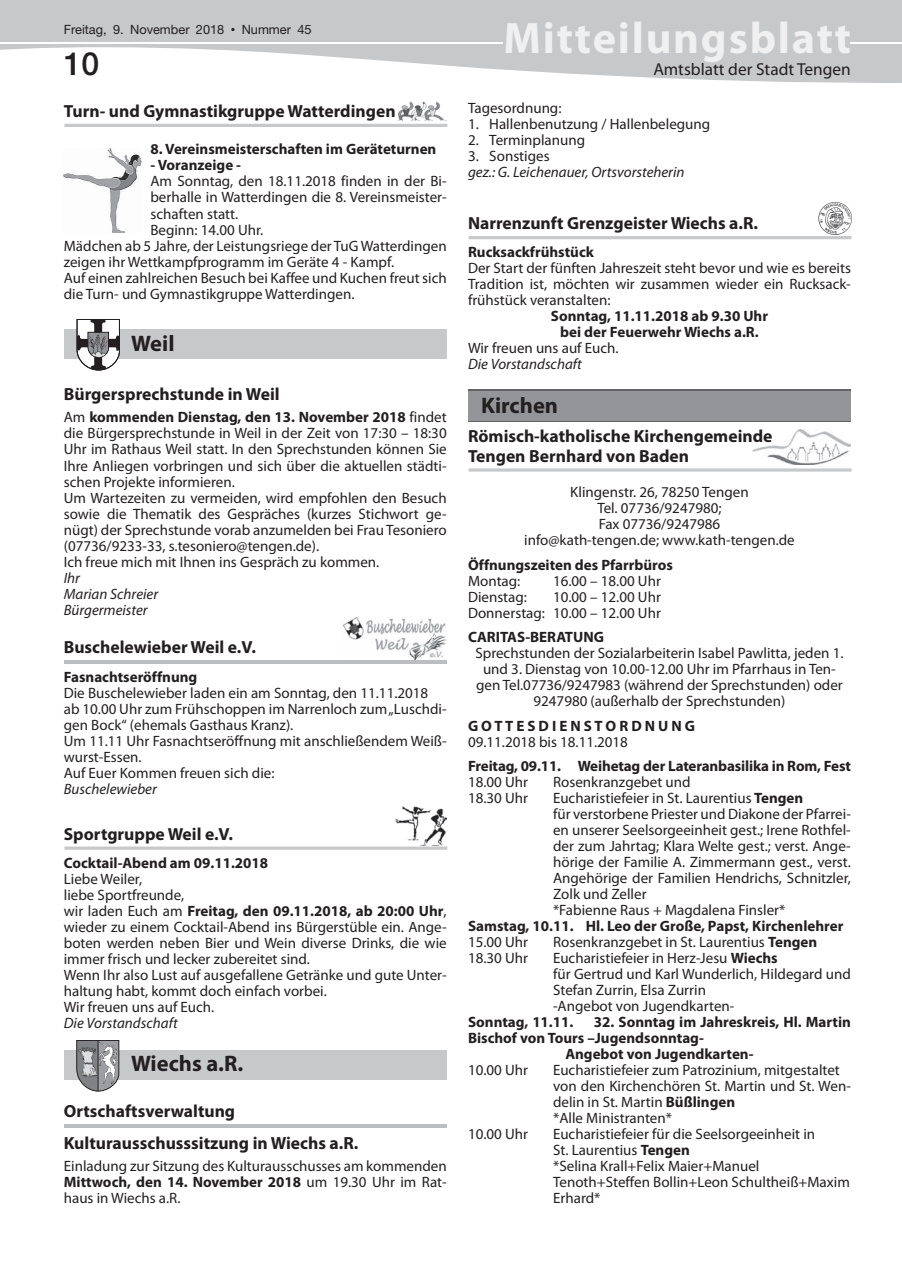
<style>
.page{position:relative;width:902px;height:1280px;background:#fff}
.page>*{position:absolute;margin:0;border:0;box-sizing:border-box;transform-origin:0 0}
.t1{font:700 44.25px "Myriad Pro";letter-spacing:.04em;color:#f0f0f1}
.t2{font:500 31.95px "Helvetica Neue";color:#231f20}
.t3{font:700 22.5px "Myriad Pro";color:#231f20}
.t4{font:700 17.55px/32px "Myriad Pro";color:#231f20}
.t5{font:17.4px "Myriad Pro";color:#231f20}
.t6{font:15px/16px "Myriad Pro";color:#231f20}
.t7{font:700 15px/16px "Myriad Pro";color:#231f20;text-align:center}
.t8{font:italic 15px/16px "Myriad Pro";color:#231f20}
.t9{font:12.75px "Helvetica Neue";color:#231f20}
.s1{font-family:"M Twentieth Century";font-weight:500}
.s2{font-size:12.9px}
.s3{font-weight:700}
</style>
<div class="page">
<svg style="left:0;top:0;width:901px;height:83px;fill:#c7c8ca"></svg>
<div style="left:505px;top:22px;width:344px;height:40px;background:#c7c8ca"></div>
<hr style="left:0;top:42px;width:502px;height:1px;background:#fff">
<hr style="left:850px;top:42px;width:51px;height:1px;background:#fff">
<hr style="left:64px;top:660px;width:382px;height:3px;background:#bcbdc0">
<hr style="left:64px;top:1124px;width:382px;height:3px;background:#bcbdc0">
<hr style="left:64px;top:124px;width:383px;height:3px;background:#c7c8ca">
<img style="left:398px;top:101px;width:48px;height:20px">
<img style="left:64px;top:149px;width:78px;height:83px">
<div style="left:64px;top:329px;width:382px;height:29px;background:#c7c8ca"></div>
<svg style="left:76px;top:319px;width:44px;height:51px"></svg>
<img style="left:342px;top:617px;width:104px;height:42px">
<svg style="left:64px;top:846px;width:383px;height:4px;background:#d2d2d4"></svg>
<img style="left:395px;top:806px;width:51px;height:40px">
<div style="left:64px;top:1050px;width:382px;height:29px;background:#c7c8ca"></div>
<svg style="left:76px;top:1040px;width:43px;height:51px;background:#9a9b9d"></svg>
<hr style="left:98px;top:1040px;width:1px;height:51px;background:#231f20">
<hr style="left:468px;top:236px;width:383px;height:3px;background:#c7c8ca">
<img style="left:818px;top:202px;width:32px;height:33px">
<div style="left:468px;top:390px;width:382px;height:32px;background:#939598"></div>
<svg style="left:468px;top:468px;width:383px;height:4px;background:#d2d3d4"></svg>
<img style="left:752px;top:429px;width:98px;height:36px">
<p class="t9" style="left:64px;top:22px;width:249px">Freitag, 9. November 2018 <span class="s1">•</span> Nummer <span class="s2">45</span></p>
<h1 class="t1" style="left:503px;top:9px;width:349px">Mitteilungsblatt</h1>
<h2 class="t2" style="left:64px;top:45px;width:37px">10</h2>
<p class="t5" style="left:653px;top:59px;width:199px">Amtsblatt der Stadt Tengen</p>
<p class="t4" style="left:64px;top:94px;width:333px">Turn- und Gymnastikgruppe Watterdingen</p>
<p class="t7" style="left:150px;top:141px;width:287px">8. Vereinsmeisterschaften im Geräteturnen</p>
<p class="t7" style="left:150px;top:157px;width:92px">- Voranzeige -</p>
<p class="t6" style="left:150px;top:173px;width:298px">Am Sonntag, den 18.11.2018 finden in der Bi-</p>
<p class="t6" style="left:150px;top:189px;width:298px">berhalle in Watterdingen die 8. Vereinsmeister-</p>
<p class="t6" style="left:150px;top:205px;width:89px">schaften statt.</p>
<p class="t6" style="left:150px;top:221px;width:114px">Beginn: 14.00 Uhr.</p>
<p class="t6" style="left:64px;top:237px;width:384px">Mädchen ab 5 Jahre, der Leistungsriege der TuG Watterdingen</p>
<p class="t6" style="left:64px;top:253px;width:332px">zeigen ihr Wettkampfprogramm im Geräte 4 - Kampf.</p>
<p class="t6" style="left:64px;top:269px;width:384px">Auf einen zahlreichen Besuch bei Kaffee und Kuchen freut sich</p>
<p class="t6" style="left:64px;top:285px;width:292px">die Turn- und Gymnastikgruppe Watterdingen.</p>
<h3 class="t3" style="left:131px;top:328px;width:45px">Weil</h3>
<p class="t4" style="left:64px;top:377px;width:217px">Bürgersprechstunde in Weil</p>
<p class="t6" style="left:64px;top:409px;width:384px">Am <span class="s3">kommenden Dienstag, den 13. November 2018</span> findet die Bürgersprechstunde in Weil in der Zeit von 17:30 – 18:30<br>Uhr im Rathaus Weil statt. In den Sprechstunden können Sie Ihre Anliegen vorbringen und sich über die aktuellen städti&shy;schen Projekte informieren.<br>Um Wartezeiten zu vermeiden, wird empfohlen den Besuch sowie die Thematik des Gespräches (kurzes Stichwort ge&shy;nügt) der Sprechstunde vorab anzumelden bei Frau Tesoniero (07736/9233-33, s.tesoniero@tengen.de).<br>Ich freue mich mit Ihnen ins Gespräch zu kommen.</p>
<p class="t8" style="left:64px;top:569px;width:96px">Ihr<br>Marian Schreier<br>Bürgermeister</p>
<p class="t4" style="left:64px;top:630px;width:194px">Buschelewieber Weil e.V.</p>
<p class="t7" style="left:64px;top:668px;width:135px">Fasnachtseröffnung</p>
<p class="t6" style="left:64px;top:684px;width:384px">Die Buschelewieber laden ein am Sonntag, den 11.11.2018 ab 10.00 Uhr zum Frühschoppen im Narrenloch zum „Luschdi&shy;gen Bock“ (ehemals Gasthaus Kranz).<br>Um 11.11 Uhr Fasnachtseröffnung mit anschließendem Weiß&shy;wurst-Essen.<br>Auf Euer Kommen freuen sich die:</p>
<p class="t8" style="left:64px;top:781px;width:94px">Buschelewieber</p>
<p class="t4" style="left:64px;top:817px;width:171px">Sportgruppe Weil e.V.</p>
<p class="t7" style="left:64px;top:854px;width:206px">Cocktail-Abend am 09.11.2018</p>
<p class="t6" style="left:64px;top:870px;width:384px">Liebe Weiler,<br>liebe Sportfreunde,<br>wir laden Euch am <span class="s3">Freitag, den 09.11.2018, ab 20:00 Uhr</span>, wieder zu einem Cocktail-Abend ins Bürgerstüble ein. Ange&shy;boten werden neben Bier und Wein diverse Drinks, die wie immer frisch und lecker zubereitet sind.<br>Wenn Ihr also Lust auf ausgefallene Getränke und gute Unter&shy;haltung habt, kommt doch einfach vorbei.<br>Wir freuen uns auf Euch.</p>
<p class="t8" style="left:64px;top:1015px;width:115px">Die Vorstandschaft</p>
<h3 class="t3" style="left:131px;top:1049px;width:113px">Wiechs a.R.</h3>
<p class="t4" style="left:64px;top:1094px;width:296px">Ortschaftsverwaltung<br>Kulturausschusssitzung in Wiechs a.R.</p>
<p class="t6" style="left:64px;top:1158px;width:384px;text-align:justify">Einladung zur Sitzung des Kulturausschusses am kommenden <span class="s3">Mittwoch, den 14. November 2018</span> um 19.30 Uhr im Rat&shy;haus in Wiechs a.R.</p>
<p class="t6" style="left:468px;top:100px;width:95px">Tagesordnung:</p>
<p class="t6" style="left:468px;top:116px;width:244px">1. Hallenbenutzung / Hallenbelegung</p>
<p class="t6" style="left:468px;top:132px;width:119px">2. Terminplanung</p>
<p class="t6" style="left:468px;top:148px;width:83px">3. Sonstiges</p>
<p class="t8" style="left:468px;top:164px;width:218px">gez.: G. Leichenauer, Ortsvorsteherin</p>
<p class="t4" style="left:468px;top:207px;width:291px">Narrenzunft Grenzgeister Wiechs a.R.</p>
<p class="t7" style="left:468px;top:244px;width:127px">Rucksackfrühstück</p>
<p class="t6" style="left:468px;top:260px;width:384px;text-align:justify">Der Start der fünften Jahreszeit steht bevor und wie es bereits Tradition ist, möchten wir zusammen wieder ein Rucksack&shy;frühstück veranstalten:</p>
<p class="t7" style="left:550px;top:308px;width:219px">Sonntag, 11.11.2018 ab 9.30 Uhr bei der Feuerwehr Wiechs a.R.</p>
<p class="t6" style="left:468px;top:340px;width:152px">Wir freuen uns auf Euch.</p>
<p class="t8" style="left:468px;top:356px;width:115px">Die Vorstandschaft</p>
<h3 class="t3" style="left:481px;top:390px;width:78px">Kirchen</h3>
<p class="t4" style="left:468px;top:426px;width:306px;line-height:19.2px">Römisch-katholische Kirchengemeinde<br>Tengen Bernhard von Baden</p>
<p class="t6" style="left:524px;top:484px;width:272px;text-align:center">Klingenstr. 26, 78250 Tengen<br>Tel. 07736/9247980;<br>Fax 07736/9247986<br>info@kath-tengen.de; www.kath-tengen.de</p>
<p class="t7" style="left:468px;top:556px;width:206px">Öffnungszeiten des Pfarrbüros</p>
<p class="t6" style="left:468px;top:572px;width:54px">Montag:</p>
<p class="t6" style="left:553px;top:572px;width:109px">16.00 – 18.00 Uhr</p>
<p class="t6" style="left:468px;top:588px;width:60px">Dienstag:</p>
<p class="t6" style="left:468px;top:588px;width:194px;text-align:right">10.00 – 12.00 Uhr<br>Donnerstag: 10.00 – 12.00 Uhr</p>
<p class="t7" style="left:468px;top:628px;width:137px">CARITAS-BERATUNG</p>
<p class="t6" style="left:475px;top:645px;width:369px;text-align:center">Sprechstunden der Sozialarbeiterin Isabel Pawlitta, jeden 1. und 3. Dienstag von 10.00-12.00 Uhr im Pfarrhaus in Ten&shy;gen Tel.07736/9247983 (während der Sprechstunden) oder 9247980 (außerhalb der Sprechstunden)</p>
<p class="t7" style="left:468px;top:717px;width:228px">G O T T E S D I E N S T O R D N U N G</p>
<p class="t6" style="left:468px;top:733px;width:161px">09.11.2018 bis 18.11.2018</p>
<p class="t7" style="left:468px;top:758px;width:384px">Freitag, 09.11. Weihetag der Lateranbasilika in Rom, Fest</p>
<p class="t6" style="left:468px;top:774px;width:61px">18.00 Uhr</p>
<p class="t6" style="left:553px;top:774px;width:139px">Rosenkranzgebet und</p>
<p class="t6" style="left:468px;top:790px;width:61px">18.30 Uhr</p>
<p class="t6" style="left:553px;top:790px;width:299px">Eucharistiefeier in St. Laurentius <span class="s3">Tengen<br></span>für verstorbene Priester und Diakone der Pfarrei&shy;en unserer Seelsorgeeinheit gest.; Irene Rothfel&shy;der zum Jahrtag; Klara Welte gest.; verst. Ange&shy;hörige der Familie A. Zimmermann gest., verst.<br>Angehörige der Familien Hendrichs, Schnitzler, Zolk und Zeller<br>*Fabienne Raus + Magdalena Finsler*</p>
<p class="t7" style="left:468px;top:918px;width:377px">Samstag, 10.11. Hl. Leo der Große, Papst, Kirchenlehrer</p>
<p class="t6" style="left:468px;top:934px;width:61px">15.00 Uhr</p>
<p class="t6" style="left:553px;top:934px;width:266px">Rosenkranzgebet in St. Laurentius <span class="s3">Tengen</span></p>
<p class="t6" style="left:468px;top:950px;width:61px">18.30 Uhr</p>
<p class="t6" style="left:553px;top:950px;width:299px">Eucharistiefeier in Herz-Jesu <span class="s3">Wiechs<br></span>für Gertrud und Karl Wunderlich, Hildegard und Stefan Zurrin, Elsa Zurrin<br>-Angebot von Jugendkarten-</p>
<p class="t7" style="left:468px;top:1014px;width:107px">Sonntag, 11.11.</p>
<p class="t7" style="left:594px;top:1014px;width:258px">32. Sonntag im Jahreskreis, Hl. Martin</p>
<p class="t7" style="left:468px;top:1030px;width:237px">Bischof von Tours –Jugendsonntag-</p>
<p class="t7" style="left:565px;top:1046px;width:190px">Angebot von Jugendkarten-</p>
<p class="t6" style="left:468px;top:1062px;width:61px">10.00 Uhr</p>
<p class="t6" style="left:553px;top:1062px;width:299px">Eucharistiefeier zum Patrozinium, mitgestaltet von den Kirchenchören St. Martin und St. Wen&shy;delin in St. Martin <span class="s3">Büßlingen<br></span>*Alle Ministranten*</p>
<p class="t6" style="left:468px;top:1126px;width:61px">10.00 Uhr</p>
<p class="t6" style="left:553px;top:1126px;width:298px">Eucharistiefeier für die Seelsorgeeinheit in<br>St. Laurentius <span class="s3">Tengen<br></span>*Selina Krall+Felix Maier+Manuel<br>Tenoth+Steffen Bollin+Leon Schultheiß+Maxim<br>Erhard*</p>
</div>
